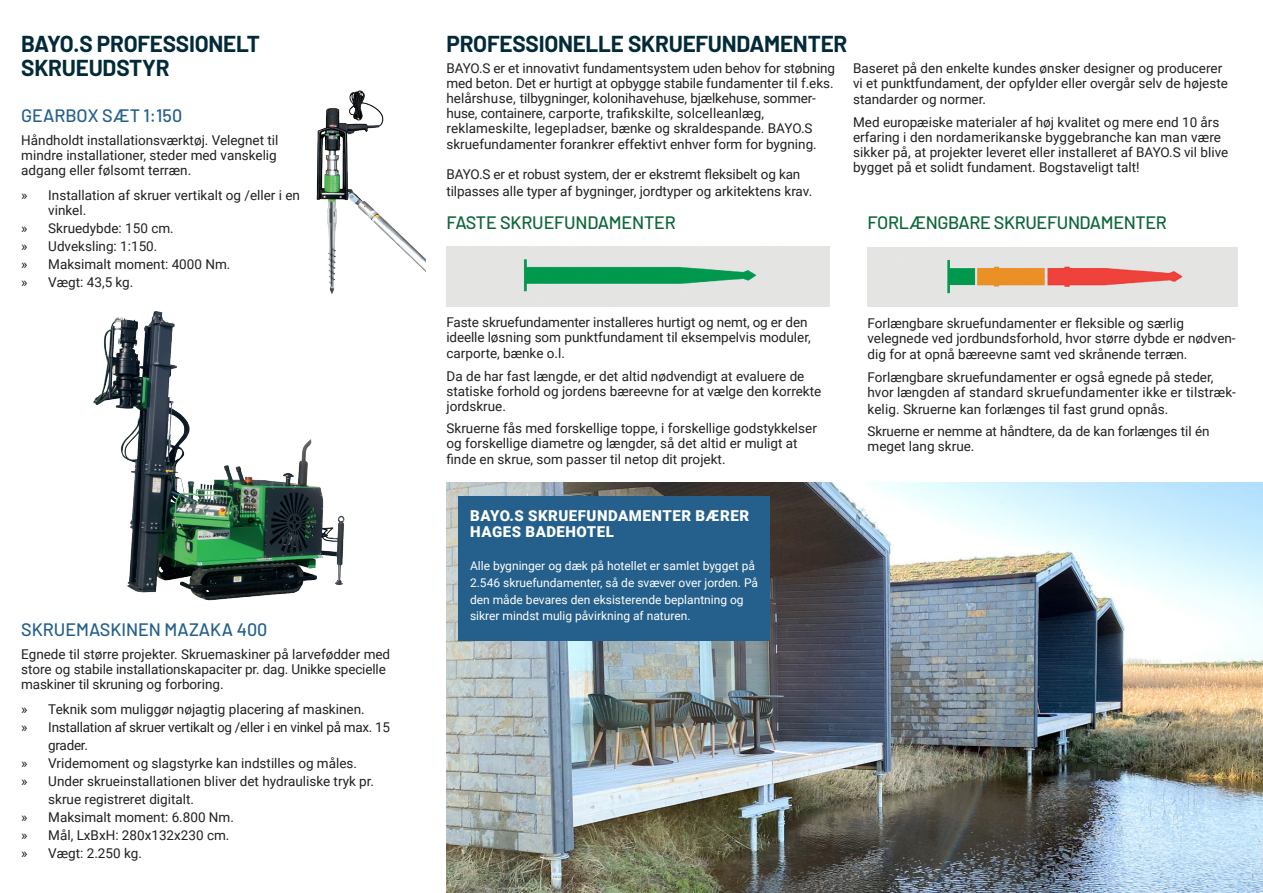
<style>
.page{position:relative;width:1263px;height:893px;background:#fff}
.page>*{position:absolute;margin:0;border:0;box-sizing:border-box;transform-origin:0 0}
.t1{font:700 22.5px "Barlow";letter-spacing:-.01em;color:#022a39}
.t2{font:500 18px "Barlow";letter-spacing:-.02em;color:#0c6638}
.t3{font:500 18px "Barlow";color:#24608b}
.t4{font:900 15px/16.5px "Roboto";letter-spacing:.035em;color:#fff}
.t5{font:13.5px/15px "Roboto";color:#231f20}
.t6{font:13.5px/18px "Roboto";letter-spacing:-.02em;color:#231f20}
.t7{font:12px/16.5px "Roboto";color:#fff}
</style>
<div class="page">
<div style="left:867px;top:248px;width:370px;height:59px;background:#e1e2e4"></div>
<img style="left:947px;top:260px;width:236px;height:34px">
<img style="left:446px;top:247px;width:383px;height:59px">
<img style="left:316px;top:90px;width:109px;height:204px">
<img style="left:446px;top:483px;width:817px;height:410px">
<div style="left:458px;top:496px;width:312px;height:144px;background:#24608b"></div>
<img style="left:93px;top:311px;width:252px;height:290px">
<p class="t1" style="left:21px;top:28px;width:240px">BAYO.S PROFESSIONELT</p>
<p class="t1" style="left:21px;top:52px;width:150px">SKRUEUDSTYR</p>
<p class="t3" style="left:21px;top:102px;width:162px">GEARBOX SÆT 1:150</p>
<p class="t5" style="left:21px;top:132px;width:259px">Håndholdt installationsværktøj. Velegnet til</p>
<p class="t5" style="left:21px;top:147px;width:257px">mindre installationer, steder med vanskelig adgang eller følsomt terræn.</p>
<p class="t5" style="left:48px;top:187px;width:253px;text-indent:-27px">» Installation af skruer vertikalt og /eller i en vinkel.</p>
<p class="t5" style="left:21px;top:220px;width:154px">» Skruedybde: 150 cm.</p>
<p class="t5" style="left:21px;top:238px;width:138px">» Udveksling: 1:150.</p>
<p class="t5" style="left:21px;top:256px;width:211px">» Maksimalt moment: 4000 Nm.</p>
<p class="t5" style="left:21px;top:274px;width:114px">» Vægt: 43,5 kg.</p>
<p class="t3" style="left:21px;top:616px;width:248px">SKRUEMASKINEN MAZAKA 400</p>
<p class="t5" style="left:21px;top:646px;width:370px">Egnede til større projekter. Skruemaskiner på larvefødder med store og stabile installationskapaciter pr. dag. Unikke specielle maskiner til skruning og forboring.</p>
<p class="t5" style="left:21px;top:701px;width:345px">» Teknik som muliggør nøjagtig placering af maskinen.</p>
<p class="t6" style="left:48px;top:718px;width:343px;text-indent:-27px">» Installation af skruer vertikalt og /eller i en vinkel på max. 15 grader.</p>
<p class="t5" style="left:21px;top:755px;width:337px">» Vridemoment og slagstyrke kan indstilles og måles.</p>
<p class="t5" style="left:48px;top:772px;width:327px;line-height:18px;text-indent:-27px">» Under skrueinstallationen bliver det hydrauliske tryk pr. skrue registreret digitalt.</p>
<p class="t5" style="left:21px;top:809px;width:214px">» Maksimalt moment: 6.800 Nm.</p>
<p class="t5" style="left:21px;top:827px;width:210px">» Mål, LxBxH: 280x132x230 cm.</p>
<p class="t5" style="left:21px;top:845px;width:122px">» Vægt: 2.250 kg.</p>
<p class="t1" style="left:446px;top:28px;width:402px">PROFESSIONELLE SKRUEFUNDAMENTER</p>
<p class="t5" style="left:446px;top:60px;width:390px">BAYO.S er et innovativt fundamentsystem uden behov for støbning med beton. Det er hurtigt at opbygge stabile fundamenter til f.eks. helårshuse, tilbygninger, kolonihavehuse, bjælkehuse, sommer&shy;huse, containere, carporte, trafikskilte, solcelleanlæg, reklameskilte, legepladser, bænke og skraldespande. BAYO.S</p>
<p class="t5" style="left:446px;top:137px;width:372px">skruefundamenter forankrer effektivt enhver form for bygning.</p>
<p class="t5" style="left:446px;top:166px;width:367px;line-height:16.5px">BAYO.S er et robust system, der er ekstremt fleksibelt og kan tilpasses alle typer af bygninger, jordtyper og arkitektens krav.</p>
<p class="t5" style="left:853px;top:60px;width:376px">Baseret på den enkelte kundes ønsker designer og producerer vi et punktfundament, der opfylder eller overgår selv de højeste</p>
<p class="t5" style="left:853px;top:92px;width:134px">standarder og normer.</p>
<p class="t5" style="left:853px;top:114px;width:377px">Med europæiske materialer af høj kvalitet og mere end 10 års erfaring i den nordamerikanske byggebranche kan man være sikker på, at projekter leveret eller installeret af BAYO.S vil blive bygget på et solidt fundament. Bogstaveligt talt!</p>
<p class="t2" style="left:446px;top:209px;width:231px">FASTE SKRUEFUNDAMENTER</p>
<p class="t2" style="left:867px;top:209px;width:301px">FORLÆNGBARE SKRUEFUNDAMENTER</p>
<p class="t5" style="left:446px;top:314px;width:366px">Faste skruefundamenter installeres hurtigt og nemt, og er den ideelle løsning som punktfundament til eksempelvis moduler,</p>
<p class="t5" style="left:446px;top:346px;width:120px">carporte, bænke o.l.</p>
<p class="t5" style="left:446px;top:368px;width:376px">Da de har fast længde, er det altid nødvendigt at evaluere de statiske forhold og jordens bæreevne for at vælge den korrekte jordskrue.</p>
<p class="t5" style="left:446px;top:421px;width:372px">Skruerne fås med forskellige toppe, i forskellige godstykkelser og forskellige diametre og længder, så det altid er muligt at finde en skrue, som passer til netop dit projekt.</p>
<p class="t4" style="left:470px;top:507px;width:280px">BAYO.S SKRUEFUNDAMENTER BÆRER<br>HAGES BADEHOTEL</p>
<p class="t7" style="left:470px;top:557px;width:290px">Alle bygninger og dæk på hotellet er samlet bygget på 2.546 skruefundamenter, så de svæver over jorden. På den måde bevares den eksisterende beplantning og sikrer mindst mulig påvirkning af naturen.</p>
<p class="t5" style="left:867px;top:315px;width:370px">Forlængbare skruefundamenter er fleksible og særlig velegnede ved jordbundsforhold, hvor større dybde er nødven-</p>
<p class="t5" style="left:867px;top:347px;width:321px">dig for at opnå bæreevne samt ved skrånende terræn.</p>
<p class="t5" style="left:867px;top:369px;width:370px">Forlængbare skruefundamenter er også egnede på steder, hvor længden af standard skruefundamenter ikke er tilstræk-</p>
<p class="t5" style="left:867px;top:401px;width:302px">kelig. Skruerne kan forlænges til fast grund opnås.</p>
<p class="t5" style="left:867px;top:423px;width:344px">Skruerne er nemme at håndtere, da de kan forlænges til én meget lang skrue.</p>
</div>
